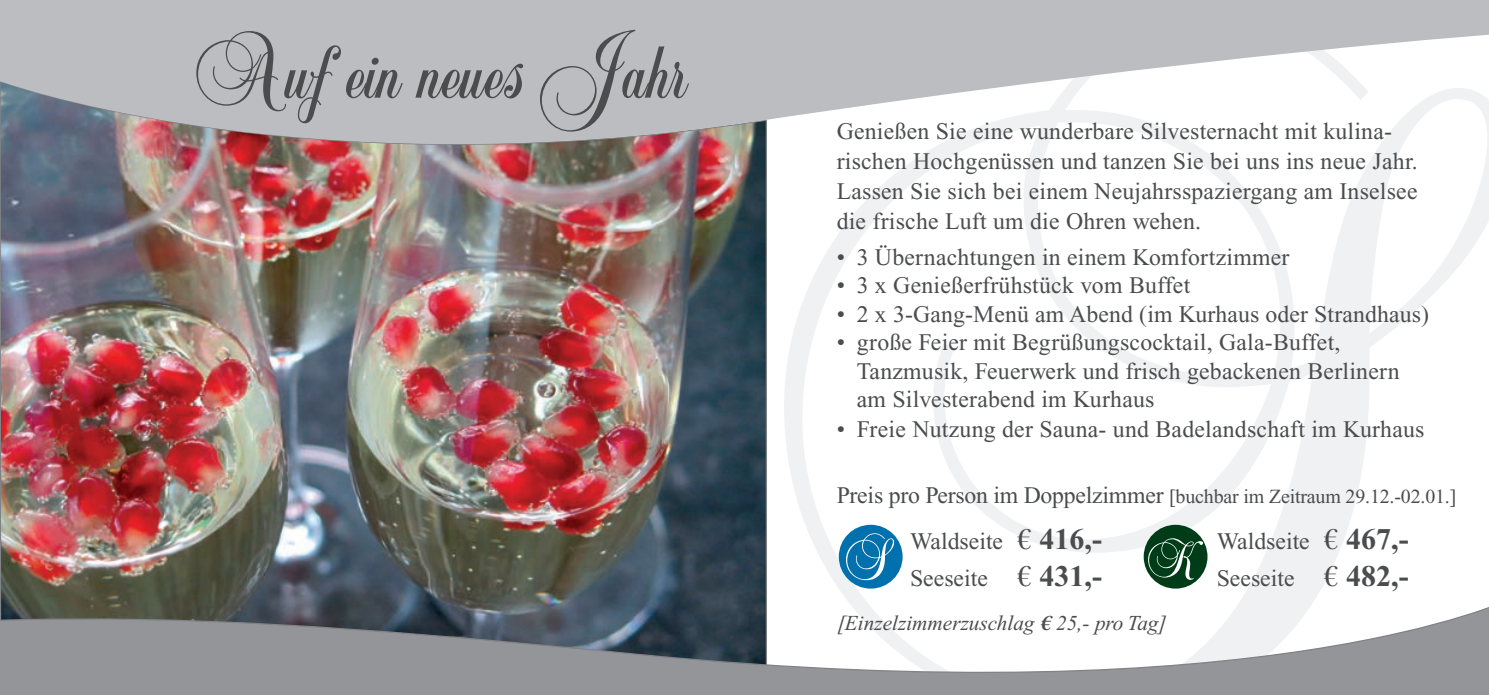
<style>
.page{position:relative;width:1489px;height:695px;background:#fff}
.page>*{position:absolute;margin:0;border:0;box-sizing:border-box;transform-origin:0 0}
.t1{font:112.5px "Balmoral D";color:#4b4c4d}
.t2{font:67.5px "Balmoral D";color:#fff}
.t3{font:23.75px/30px "Times New Roman";letter-spacing:.01em;color:#4b4c4d}
.t4{font:italic 21.25px "Times New Roman";color:#4b4c4d}
.t5{font:20px "Times New Roman";letter-spacing:-.01em;color:#4b4c4d}
.s1{font-size:23.75px}
.s2{font-family:"Linotype Euro Font Ato F";font-size:30px}
.s3{font-weight:700;font-size:30px}
.s4{font-family:"Linotype Euro Font Ato F";font-style:normal}
</style>
<div class="page">
<img style="left:0;top:0;width:1488px;height:694px">
<div style="left:1143px;top:524px;width:64px;height:64px;background:#003c17;border-radius:50%"></div>
<div style="left:838px;top:524px;width:64px;height:64px;background:#0071ad;border-radius:50%"></div>
<h1 class="t1" style="left:191px;top:-5px;width:497px">Auf ein neues Jahr</h1>
<p class="t3" style="left:836px;top:116px;width:582px">Genießen Sie eine wunderbare Silvesternacht mit kulina&shy;rischen Hochgenüssen und tanzen Sie bei uns ins neue Jahr.<br>Lassen Sie sich bei einem Neujahrsspaziergang am Inselsee die frische Luft um die Ohren wehen.</p>
<p class="t3" style="left:836px;top:242px;width:454px">• 3 Übernachtungen in einem Komfortzimmer</p>
<p class="t3" style="left:836px;top:270px;width:355px">• 3 x Genießerfrühstück vom Buffet</p>
<p class="t3" style="left:836px;top:299px;width:593px">• 2 x 3-Gang-Menü am Abend (im Kurhaus oder Strandhaus)</p>
<p class="t3" style="left:856px;top:328px;width:544px;line-height:28.5px;text-indent:-20px">• große Feier mit Begrüßungscocktail, Gala-Buffet,<br>Tanzmusik, Feuerwerk und frisch gebackenen Berlinern am Silvesterabend im Kurhaus</p>
<p class="t3" style="left:836px;top:414px;width:589px">• Freie Nutzung der Sauna- und Badelandschaft im Kurhaus</p>
<p class="t5" style="left:836px;top:485px;width:621px"><span class="s1">Preis pro Person im Doppelzimmer</span> [buchbar im Zeitraum 29.12.-02.01.]</p>
<h2 class="t2" style="left:843px;top:513px;width:48px">S</h2>
<p class="t3" style="left:910px;top:562px;width:288px">Seeseite <span class="s2">N</span> <span class="s3">431,-</span> <sup>K</sup></p>
<p class="t3" style="left:1216px;top:523px;width:193px;line-height:36px">Waldseite <span class="s2">N</span> <span class="s3">467,-<br></span>Seeseite <span class="s2">N</span> <span class="s3">482,-</span></p>
<p class="t3" style="left:910px;top:526px;width:193px">Waldseite <span class="s2">N</span> <span class="s3">416,-</span></p>
<p class="t4" style="left:836px;top:611px;width:331px">[Einzelzimmerzuschlag <span class="s4">Q</span> 25,- pro Tag]</p>
</div>
